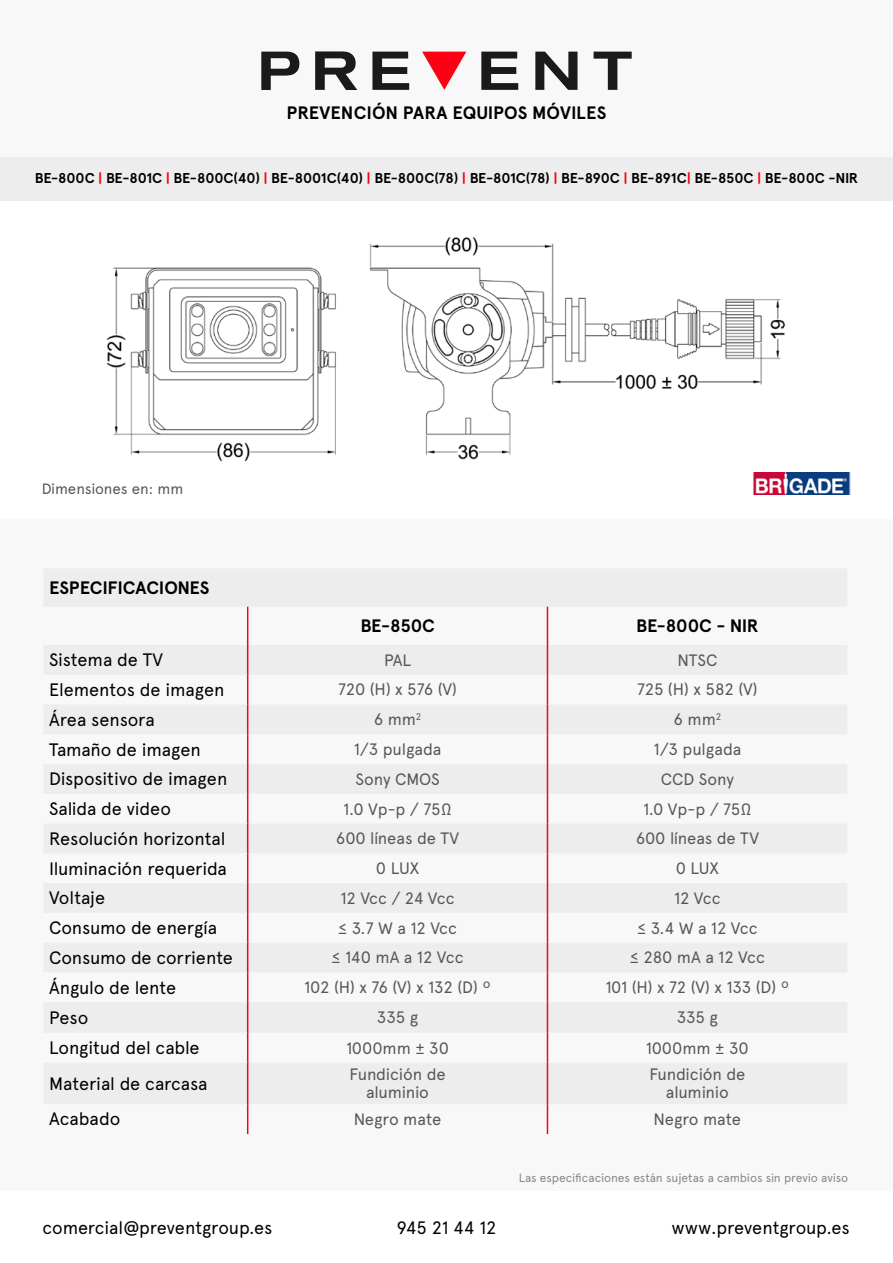
<style>
.page{position:relative;width:893px;height:1263px;background:#fff}
.page>*{position:absolute;margin:0;border:0;box-sizing:border-box;transform-origin:0 0}
.t1{font:18px "Apercu Pro";letter-spacing:-.01em;color:#000}
.t2{font:700 18px "Apercu Pro";color:#000}
.t3{font:700 18px "Apercu Pro";letter-spacing:-.02em;color:#000}
.t4{font:16.5px/18px "Apercu Pro";letter-spacing:-.005em;color:#575756;text-align:center}
.t5{font:15px "Apercu Pro";letter-spacing:-.01em;color:#575756}
.t6{font:700 14.25px "Apercu Pro";letter-spacing:-.02em;color:#000}
.t7{font:12px "Apercu Pro";letter-spacing:-.01em;color:#878787}
.s1{color:#fc0014}
</style>
<div class="page">
<div style="left:0;top:519px;width:893px;height:672px;background:#f8f8f8"></div>
<div style="left:0;top:0;width:893px;height:157px;background:#f8f8f8"></div>
<div style="left:0;top:157px;width:893px;height:44px;background:#ededed"></div>
<svg style="left:261px;top:52px;width:38px;height:38px"></svg>
<svg style="left:315px;top:51px;width:42px;height:39px"></svg>
<svg style="left:372px;top:52px;width:37px;height:38px"></svg>
<svg style="left:422px;top:52px;width:44px;height:38px"></svg>
<svg style="left:481px;top:52px;width:37px;height:38px"></svg>
<svg style="left:535px;top:52px;width:42px;height:38px"></svg>
<svg style="left:594px;top:52px;width:38px;height:38px"></svg>
<svg style="left:44px;top:569px;width:803px;height:535px;fill:#ededed"></svg>
<hr style="left:247px;top:607px;width:1px;height:38px;background:#fc0014">
<hr style="left:547px;top:607px;width:1px;height:38px;background:#fc0014">
<hr style="left:247px;top:645px;width:1px;height:30px;background:#fc0014">
<hr style="left:547px;top:645px;width:1px;height:30px;background:#fc0014">
<svg style="left:247px;top:675px;width:1px;height:29px"></svg>
<svg style="left:547px;top:675px;width:1px;height:29px"></svg>
<hr style="left:247px;top:704px;width:1px;height:30px;background:#fc0014">
<hr style="left:547px;top:704px;width:1px;height:30px;background:#fc0014">
<hr style="left:247px;top:734px;width:1px;height:30px;background:#fc0014">
<hr style="left:547px;top:734px;width:1px;height:30px;background:#fc0014">
<hr style="left:247px;top:764px;width:1px;height:30px;background:#fc0014">
<hr style="left:547px;top:764px;width:1px;height:30px;background:#fc0014">
<svg style="left:247px;top:794px;width:1px;height:29px"></svg>
<svg style="left:547px;top:794px;width:1px;height:29px"></svg>
<hr style="left:247px;top:823px;width:1px;height:30px;background:#fc0014">
<hr style="left:547px;top:823px;width:1px;height:30px;background:#fc0014">
<hr style="left:247px;top:853px;width:1px;height:30px;background:#fc0014">
<hr style="left:547px;top:853px;width:1px;height:30px;background:#fc0014">
<hr style="left:247px;top:883px;width:1px;height:30px;background:#fc0014">
<hr style="left:547px;top:883px;width:1px;height:30px;background:#fc0014">
<hr style="left:247px;top:913px;width:1px;height:30px;background:#fc0014">
<hr style="left:547px;top:913px;width:1px;height:30px;background:#fc0014">
<svg style="left:247px;top:943px;width:1px;height:29px"></svg>
<svg style="left:547px;top:943px;width:1px;height:29px"></svg>
<hr style="left:247px;top:972px;width:1px;height:30px;background:#fc0014">
<hr style="left:547px;top:972px;width:1px;height:30px;background:#fc0014">
<hr style="left:247px;top:1002px;width:1px;height:31px;background:#fc0014">
<hr style="left:547px;top:1002px;width:1px;height:31px;background:#fc0014">
<svg style="left:247px;top:1033px;width:1px;height:29px"></svg>
<svg style="left:547px;top:1033px;width:1px;height:29px"></svg>
<hr style="left:247px;top:1062px;width:1px;height:42px;background:#fc0014">
<hr style="left:547px;top:1062px;width:1px;height:42px;background:#fc0014">
<hr style="left:247px;top:1104px;width:1px;height:30px;background:#fc0014">
<hr style="left:547px;top:1104px;width:1px;height:30px;background:#fc0014">
<img style="left:753px;top:473px;width:97px;height:22px">
<img style="left:106px;top:237px;width:680px;height:225px">
<p class="t2" style="left:286px;top:99px;width:322px">PREVENCIÓN PARA EQUIPOS MÓVILES</p>
<p class="t6" style="left:35px;top:167px;width:825px">BE-800C <span class="s1">|</span> BE-801C <span class="s1">|</span> BE-800C(40) <span class="s1">|</span> BE-8001C(40) <span class="s1">|</span> BE-800C(78) <span class="s1">|</span> BE-801C(78) <span class="s1">|</span> BE-890C <span class="s1">|</span> BE-891C<span class="s1">|</span> BE-850C <span class="s1">|</span> BE-800C -NIR</p>
<p class="t5" style="left:42px;top:477px;width:143px">Dimensiones en: mm</p>
<p class="t2" style="left:49px;top:574px;width:162px">ESPECIFICACIONES</p>
<p class="t2" style="left:360px;top:612px;width:76px">BE-850C</p>
<p class="t3" style="left:636px;top:612px;width:124px">BE-800C - NIR</p>
<p class="t1" style="left:49px;top:646px;width:115px">Sistema de TV</p>
<p class="t4" style="left:384px;top:650px;width:28px">PAL</p>
<p class="t4" style="left:677px;top:650px;width:42px">NTSC</p>
<p class="t1" style="left:49px;top:676px;width:177px">Elementos de imagen</p>
<p class="t4" style="left:338px;top:679px;width:120px">720 (H) x 576 (V)</p>
<p class="t4" style="left:637px;top:679px;width:122px">725 (H) x 582 (V)</p>
<p class="t1" style="left:49px;top:706px;width:107px">Área sensora</p>
<p class="t4" style="left:374px;top:709px;width:49px">6 mm<sup>2</sup></p>
<p class="t4" style="left:673px;top:709px;width:49px">6 mm<sup>2</sup></p>
<p class="t1" style="left:49px;top:736px;width:153px">Tamaño de imagen</p>
<p class="t4" style="left:354px;top:739px;width:89px">1/3 pulgada</p>
<p class="t4" style="left:653px;top:739px;width:89px">1/3 pulgada</p>
<p class="t1" style="left:49px;top:765px;width:180px">Dispositivo de imagen</p>
<p class="t4" style="left:355px;top:769px;width:86px">Sony CMOS</p>
<p class="t4" style="left:661px;top:769px;width:75px">CCD Sony</p>
<p class="t1" style="left:49px;top:795px;width:123px">Salida de video</p>
<p class="t4" style="left:343px;top:799px;width:110px">1.0 Vp-p / 75Ω</p>
<p class="t4" style="left:643px;top:799px;width:110px">1.0 Vp-p / 75Ω</p>
<p class="t1" style="left:49px;top:825px;width:178px">Resolución horizontal</p>
<p class="t4" style="left:336px;top:828px;width:125px">600 líneas de TV</p>
<p class="t4" style="left:636px;top:828px;width:125px">600 líneas de TV</p>
<p class="t1" style="left:49px;top:855px;width:179px">Iluminación requerida</p>
<p class="t4" style="left:376px;top:858px;width:45px">0 LUX</p>
<p class="t4" style="left:676px;top:858px;width:45px">0 LUX</p>
<p class="t1" style="left:49px;top:884px;width:57px">Voltaje</p>
<p class="t4" style="left:340px;top:888px;width:116px">12 Vcc / 24 Vcc</p>
<p class="t4" style="left:674px;top:888px;width:48px">12 Vcc</p>
<p class="t1" style="left:49px;top:914px;width:170px">Consumo de energía</p>
<p class="t4" style="left:338px;top:918px;width:120px">≤ 3.7 W a 12 Vcc</p>
<p class="t4" style="left:637px;top:918px;width:122px">≤ 3.4 W a 12 Vcc</p>
<p class="t1" style="left:49px;top:944px;width:185px">Consumo de corriente</p>
<p class="t4" style="left:332px;top:947px;width:133px">≤ 140 mA a 12 Vcc</p>
<p class="t4" style="left:630px;top:947px;width:137px">≤ 280 mA a 12 Vcc</p>
<p class="t1" style="left:49px;top:974px;width:129px">Ángulo de lente</p>
<p class="t4" style="left:304px;top:977px;width:188px">102 (H) x 76 (V) x 132 (D) º</p>
<p class="t4" style="left:605px;top:977px;width:186px">101 (H) x 72 (V) x 133 (D) º</p>
<p class="t1" style="left:49px;top:1004px;width:41px">Peso</p>
<p class="t4" style="left:377px;top:1007px;width:43px">335 g</p>
<p class="t4" style="left:677px;top:1007px;width:43px">335 g</p>
<p class="t1" style="left:49px;top:1034px;width:152px">Longitud del cable</p>
<p class="t4" style="left:346px;top:1037px;width:104px">1000mm ± 30</p>
<p class="t4" style="left:646px;top:1037px;width:104px">1000mm ± 30</p>
<p class="t1" style="left:49px;top:1070px;width:160px">Material de carcasa</p>
<p class="t4" style="left:350px;top:1064px;width:98px">Fundición de aluminio</p>
<p class="t4" style="left:649px;top:1064px;width:98px">Fundición de aluminio</p>
<p class="t1" style="left:49px;top:1106px;width:73px">Acabado</p>
<p class="t4" style="left:354px;top:1109px;width:89px">Negro mate</p>
<p class="t4" style="left:654px;top:1109px;width:89px">Negro mate</p>
<p class="t7" style="left:519px;top:1168px;width:331px">Las especificaciones están sujetas a cambios sin previo aviso</p>
<p class="t1" style="left:43px;top:1214px;width:232px">comercial@preventgroup.es</p>
<p class="t1" style="left:396px;top:1214px;width:101px">945 21 44 12</p>
<p class="t1" style="left:672px;top:1214px;width:180px">www.preventgroup.es</p>
</div>
